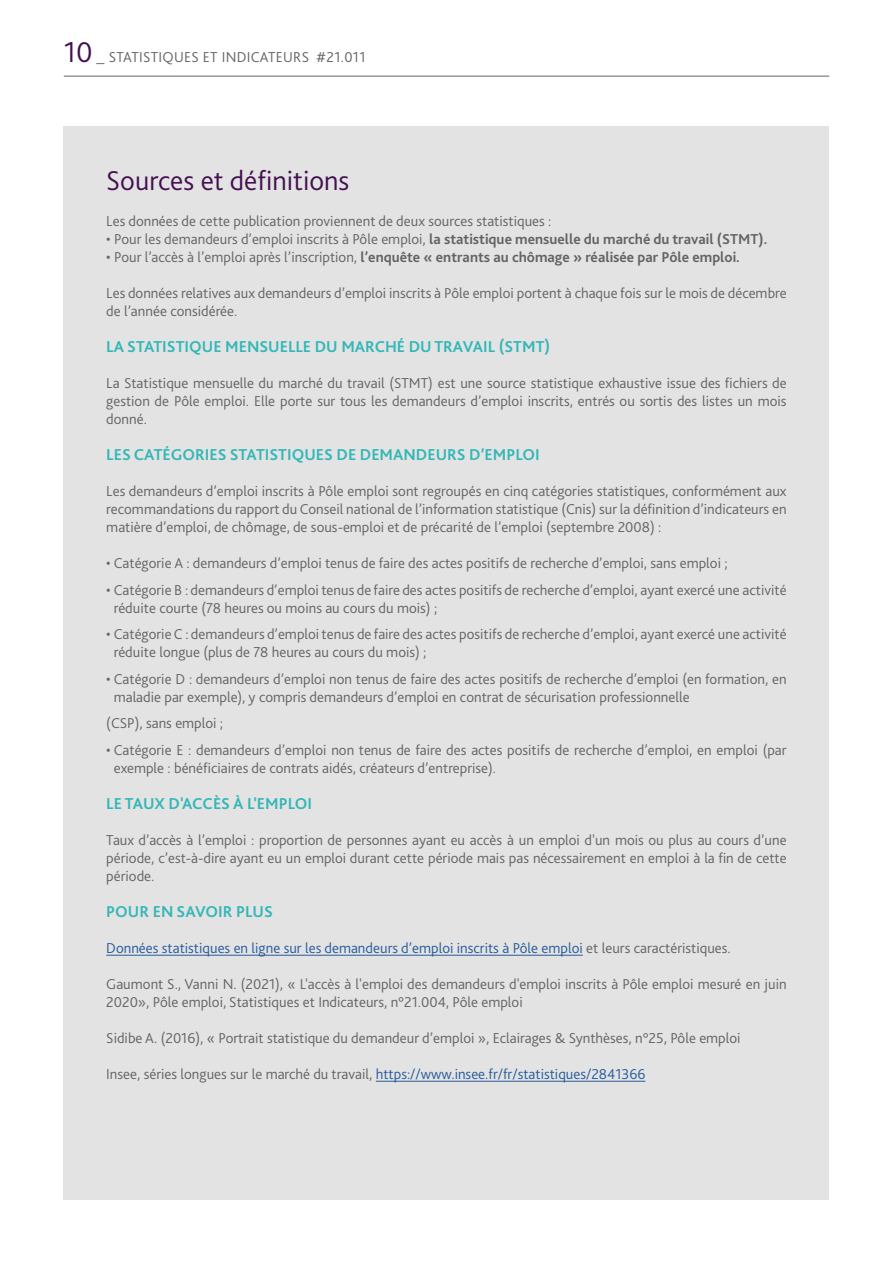
<style>
.page{position:relative;width:893px;height:1263px;background:#fff}
.page>*{position:absolute;margin:0;border:0;box-sizing:border-box;transform-origin:0 0}
.t1{font:300 28.5px "Bliss 2";color:#441051}
.t2{font:700 16.5px "Bliss 2";color:#33b7b7}
.t3{font:300 15px/18px "Bliss 2";color:#646363}
.t4{font:300 15px "Bliss 2";color:#275b9b}
.t5{font:700 15px "Bliss 2";color:#646363}
.t6{font:300 15px "Bliss 2";letter-spacing:.02em;color:#646363}
.s1{font-size:30px;color:#441051}
.s2{font-size:18px}
.s3{font-weight:700}
.s4{font-weight:300}
.s5{color:#646363}
</style>
<div class="page">
<hr style="left:64px;top:76px;width:765px;height:1px;background:#646363">
<div style="left:64px;top:126px;width:765px;height:1073px;background:#e3e3e3"></div>
<hr style="left:106px;top:955px;width:477px;height:1px;background:#275b9b">
<hr style="left:376px;top:1081px;width:269px;height:1px;background:#275b9b">
<p class="t6" style="left:64px;top:47px;width:303px"><span class="s1">10</span> <span class="s2">_</span> STATISTIQUES ET INDICATEURS #21.011</p>
<h1 class="t1" style="left:106px;top:163px;width:245px">Sources et définitions</h1>
<p class="t3" style="left:106px;top:212px;width:447px">Les données de cette publication proviennent de deux sources statistiques :</p>
<p class="t3" style="left:106px;top:230px;width:662px">• Pour les demandeurs d’emploi inscrits à Pôle emploi, <span class="s3">la statistique mensuelle du marché du travail (STMT).</span></p>
<p class="t5" style="left:106px;top:248px;width:635px"><span class="s4">• Pour l’accès à l’emploi après l’inscription,</span> l’enquête « entrants au chômage » réalisée par Pôle emploi.</p>
<p class="t3" style="left:106px;top:284px;width:682px">Les données relatives aux demandeurs d’emploi inscrits à Pôle emploi portent à chaque fois sur le mois de décembre de l’année considérée.</p>
<p class="t2" style="left:106px;top:337px;width:445px">LA STATISTIQUE MENSUELLE DU MARCHÉ DU TRAVAIL (STMT)</p>
<p class="t3" style="left:106px;top:374px;width:682px;text-align:justify">La Statistique mensuelle du marché du travail (STMT) est une source statistique exhaustive issue des fichiers de gestion de Pôle emploi. Elle porte sur tous les demandeurs d’emploi inscrits, entrés ou sortis des listes un mois donné.</p>
<p class="t2" style="left:106px;top:445px;width:435px">LES CATÉGORIES STATISTIQUES DE DEMANDEURS D’EMPLOI</p>
<p class="t3" style="left:106px;top:482px;width:682px;text-align:justify">Les demandeurs d’emploi inscrits à Pôle emploi sont regroupés en cinq catégories statistiques, conformément aux recommandations du rapport du Conseil national de l’information statistique (Cnis) sur la définition d’indicateurs en matière d’emploi, de chômage, de sous-emploi et de précarité de l’emploi (septembre 2008) :</p>
<p class="t3" style="left:106px;top:554px;width:623px">• Catégorie A : demandeurs d’emploi tenus de faire des actes positifs de recherche d’emploi, sans emploi ;</p>
<p class="t3" style="left:114px;top:581px;width:674px;text-indent:-7px">• Catégorie B : demandeurs d’emploi tenus de faire des actes positifs de recherche d’emploi, ayant exercé une activité réduite courte (78 heures ou moins au cours du mois) ;</p>
<p class="t3" style="left:114px;top:625px;width:674px;text-indent:-7px">• Catégorie C : demandeurs d’emploi tenus de faire des actes positifs de recherche d’emploi, ayant exercé une activité réduite longue (plus de 78 heures au cours du mois) ;</p>
<p class="t3" style="left:114px;top:670px;width:674px;text-indent:-7px">• Catégorie D : demandeurs d’emploi non tenus de faire des actes positifs de recherche d’emploi (en formation, en maladie par exemple), y compris demandeurs d’emploi en contrat de sécurisation professionnelle</p>
<p class="t3" style="left:106px;top:714px;width:118px">(CSP), sans emploi ;</p>
<p class="t3" style="left:114px;top:741px;width:674px;text-indent:-7px">• Catégorie E : demandeurs d’emploi non tenus de faire des actes positifs de recherche d’emploi, en emploi (par exemple : bénéficiaires de contrats aidés, créateurs d’entreprise).</p>
<p class="t2" style="left:106px;top:793px;width:207px">LE TAUX D'ACCÈS À L'EMPLOI</p>
<p class="t3" style="left:106px;top:831px;width:682px;text-align:justify">Taux d’accès à l’emploi : proportion de personnes ayant eu accès à un emploi d'un mois ou plus au cours d’une période, c’est-à-dire ayant eu un emploi durant cette période mais pas nécessairement en emploi à la fin de cette période.</p>
<p class="t2" style="left:106px;top:901px;width:168px">POUR EN SAVOIR PLUS</p>
<p class="t4" style="left:106px;top:939px;width:626px">Données statistiques en ligne sur les demandeurs d’emploi inscrits à Pôle emploi <span class="s5">et leurs caractéristiques.</span></p>
<p class="t3" style="left:106px;top:975px;width:682px">Gaumont S., Vanni N. (2021), « L'accès à l'emploi des demandeurs d'emploi inscrits à Pôle emploi mesuré en juin<br>2020», Pôle emploi, Statistiques et Indicateurs, n°21.004, Pôle emploi</p>
<p class="t3" style="left:106px;top:1029px;width:636px">Sidibe A. (2016), « Portrait statistique du demandeur d’emploi », Eclairages &amp; Synthèses, n°25, Pôle emploi</p>
<p class="t4" style="left:106px;top:1065px;width:541px"><span class="s5">Insee, séries longues sur le marché du travail,</span> https://www.insee.fr/fr/statistiques/2841366</p>
</div>
